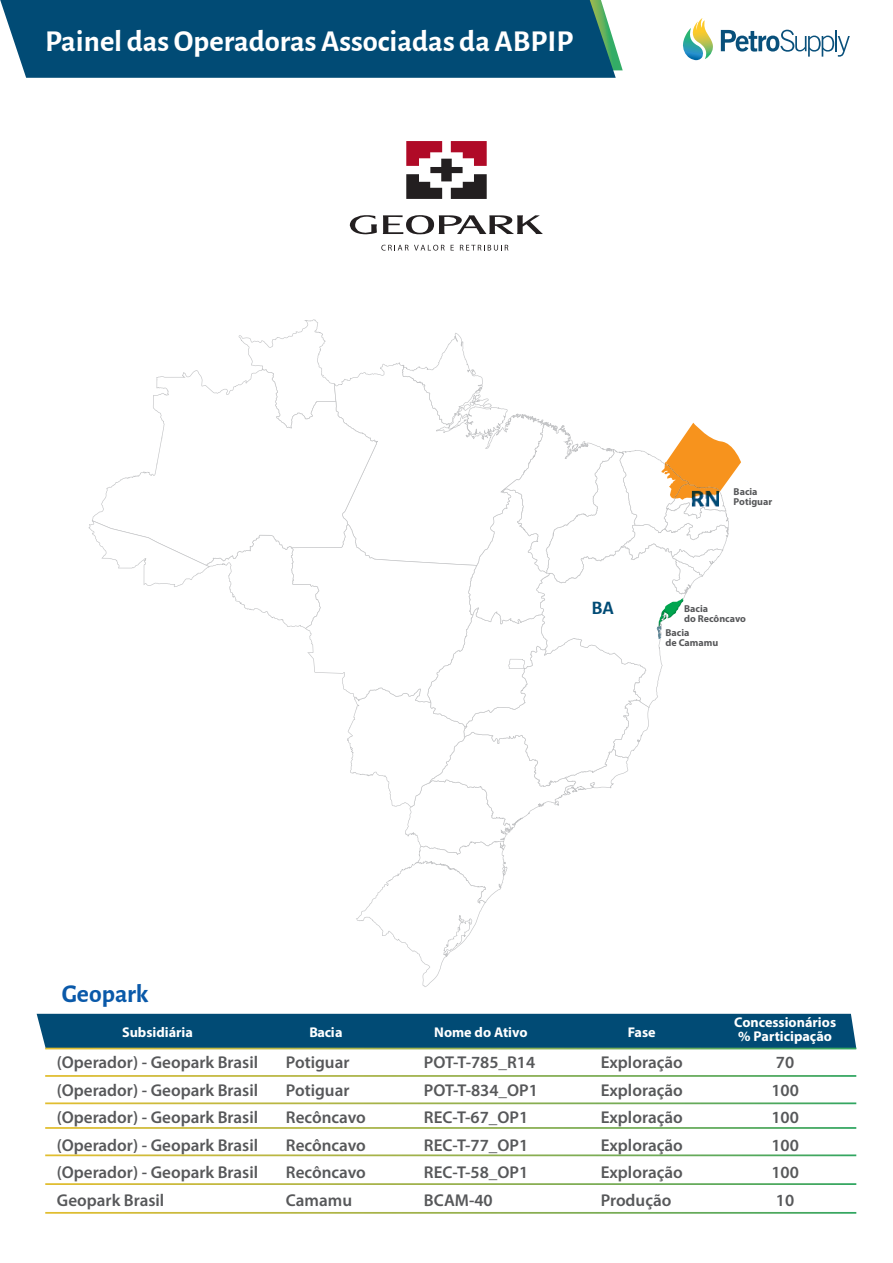
<style>
.page{position:relative;width:893px;height:1263px;background:#fff}
.page>*{position:absolute;margin:0;border:0;box-sizing:border-box;transform-origin:0 0}
.t1{font:700 30.45px "Alegreya Sans";color:#fff}
.t2{font:700 25.65px "Alegreya Sans";letter-spacing:-.005em;color:#0a59a9}
.t3{font:700 19.05px "Alegreya Sans";color:#014b75}
.t4{font:600 17.1px/27.5px "Myriad Pro";color:#57585a}
.t5{font:700 14.1px/14.1px "Myriad Pro";color:#fff}
.t6{font:700 10.05px/10.1px "Myriad Pro";color:#57585a}
</style>
<div class="page">
<svg style="left:88px;top:319px;width:653px;height:668px"></svg>
<svg style="left:45px;top:1127px;width:811px;height:2px;background:#a0b960"></svg>
<svg style="left:45px;top:1154px;width:811px;height:2px;background:#aec376"></svg>
<div style="left:37px;top:1014px;width:819px;height:35px;background:#014b75"></div>
<svg style="left:45px;top:1075px;width:811px;height:2px;background:#a0b95f"></svg>
<svg style="left:45px;top:1102px;width:811px;height:2px;background:#adc375"></svg>
<svg style="left:45px;top:1183px;width:811px;height:2px;background:#a0b960"></svg>
<svg style="left:45px;top:1212px;width:811px;height:2px;background:#a3bb63"></svg>
<svg style="left:406px;top:141px;width:81px;height:58px"></svg>
<svg style="left:349px;top:215px;width:194px;height:20px"></svg>
<svg style="left:381px;top:245px;width:64px;height:6px"></svg>
<svg style="left:460px;top:245px;width:48px;height:6px"></svg>
<svg style="left:616px;top:49px;width:7px;height:21px"></svg>
<div style="left:0;top:0;width:616px;height:78px;background:#014b75"></div>
<svg style="left:683px;top:18px;width:30px;height:42px"></svg>
<svg style="left:721px;top:30px;width:129px;height:27px"></svg>
<img style="left:692px;top:491px;width:27px;height:15px">
<img style="left:657px;top:598px;width:27px;height:41px">
<h1 class="t1" style="left:45px;top:18px;width:530px">Painel das Operadoras Associadas da ABPIP</h1>
<h2 class="t2" style="left:62px;top:975px;width:88px">Geopark</h2>
<p class="t6" style="left:734px;top:486px;width:40px">Bacia<br>Potiguar</p>
<p class="t3" style="left:591px;top:594px;width:24px">BA</p>
<p class="t6" style="left:684px;top:604px;width:63px">Bacia<br>do Recôncavo</p>
<p class="t6" style="left:665px;top:628px;width:54px">Bacia<br>de Camamu</p>
<p class="t5" style="left:122px;top:1024px;width:72px">Subsidiária</p>
<p class="t5" style="left:309px;top:1024px;width:35px">Bacia</p>
<p class="t5" style="left:434px;top:1024px;width:95px">Nome do Ativo</p>
<p class="t5" style="left:628px;top:1024px;width:29px">Fase</p>
<p class="t5" style="left:734px;top:1014px;width:103px">Concessionários % Participação</p>
<p class="t4" style="left:57px;top:1048px;width:203px;text-align:justify">(Operador) - Geopark Brasil (Operador) - Geopark Brasil (Operador) - Geopark Brasil (Operador) - Geopark Brasil (Operador) - Geopark Brasil Geopark Brasil</p>
<p class="t4" style="left:286px;top:1048px;width:81px">Potiguar<br>Potiguar<br>Recôncavo<br>Recôncavo<br>Recôncavo<br>Camamu</p>
<p class="t4" style="left:424px;top:1048px;width:116px">POT-T-785_R14<br>POT-T-834_OP1<br>REC-T-67_OP1<br>REC-T-77_OP1<br>REC-T-58_OP1<br>BCAM-40</p>
<p class="t4" style="left:601px;top:1048px;width:84px;text-align:justify">Exploração Exploração Exploração Exploração Exploração Produção</p>
<p class="t4" style="left:771px;top:1048px;width:29px">70<br>100<br>100<br>100<br>100<br>10</p>
</div>
